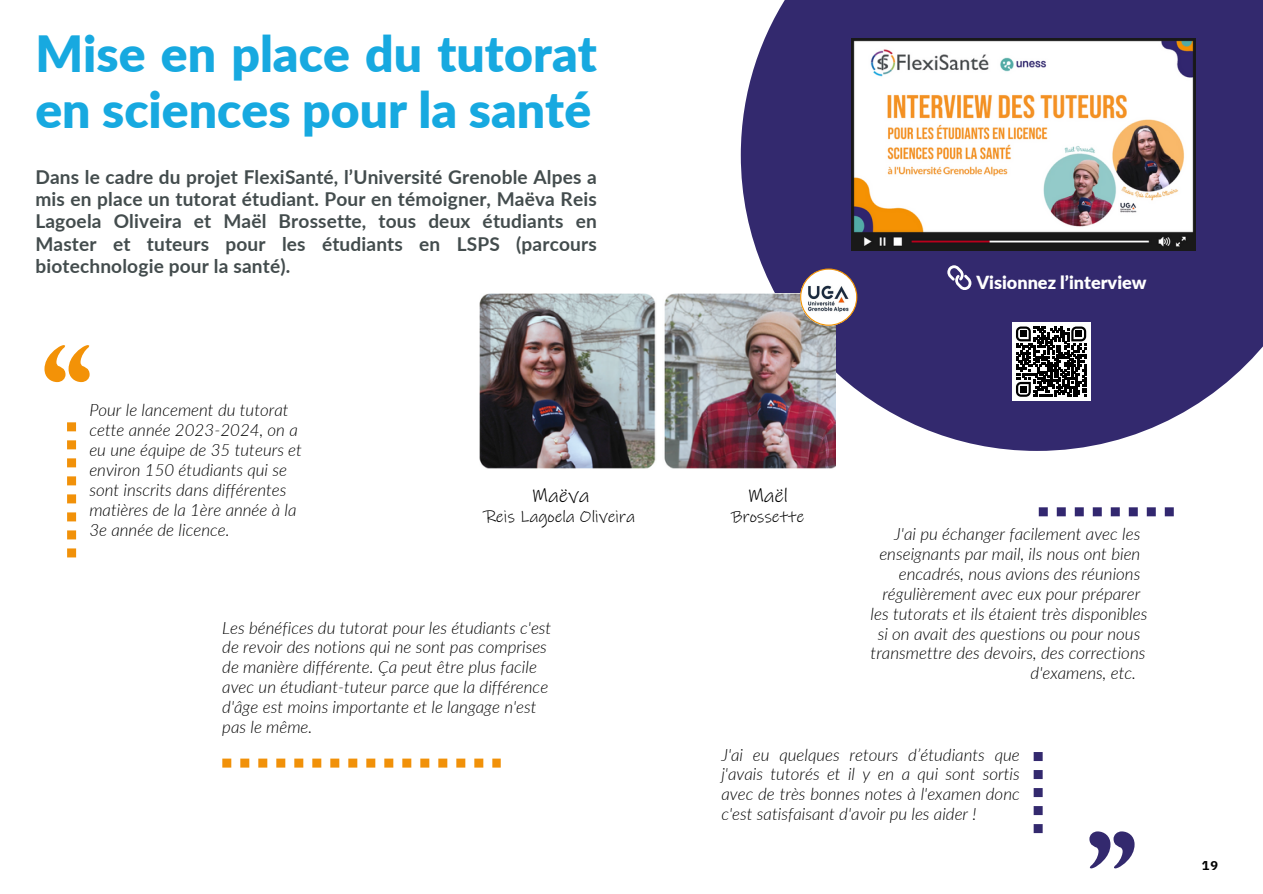
<style>
.page{position:relative;width:1263px;height:894px;background:#fff}
.page>*{position:absolute;margin:0;border:0;box-sizing:border-box;transform-origin:0 0}
.t1{font:900 49.8px/55.7px "Lato";color:#17a9e0}
.t2{font:20.1px "Ink Free";letter-spacing:-.005em;color:#000}
.t3{font:700 19.05px/22.2px "Lato";letter-spacing:.01em;color:#434c4d;text-align:justify}
.t4{font:900 18px "Lato";color:#fff}
.t5{font:italic 300 16.95px/20px "Lato";color:#000}
.t6{font:16.95px "Ink Free";letter-spacing:-.005em;color:#000}
.t7{font:700 12.75px "IBM Plex Sans";color:#000}
</style>
<div class="page">
<svg style="left:741px;top:0;width:522px;height:451px;fill:#33296e"></svg>
<svg style="left:947px;top:265px;width:24px;height:25px"></svg>
<svg style="left:44px;top:345px;width:46px;height:37px"></svg>
<svg style="left:1089px;top:831px;width:45px;height:37px"></svg>
<img style="left:479px;top:293px;width:357px;height:176px">
<svg style="left:222px;top:758px;width:279px;height:9px"></svg>
<svg style="left:67px;top:422px;width:9px;height:135px"></svg>
<svg style="left:1034px;top:752px;width:9px;height:80px"></svg>
<img style="left:851px;top:39px;width:345px;height:212px">
<div style="left:1012px;top:322px;width:78px;height:79px;background:#fff"></div>
<svg style="left:1016px;top:326px;width:70px;height:70px"></svg>
<div style="left:1020px;top:330px;width:7px;height:7px;background:#000"></div>
<div style="left:1075px;top:330px;width:7px;height:7px;background:#000"></div>
<div style="left:1020px;top:386px;width:7px;height:6px;background:#000"></div>
<svg style="left:800px;top:268px;width:57px;height:58px"></svg>
<svg style="left:1039px;top:507px;width:135px;height:9px"></svg>
<p class="t1" style="left:35px;top:25px;width:563px">Mise en place du tutorat en sciences pour la santé</p>
<p class="t3" style="left:35px;top:165px;width:563px">Dans le cadre du projet FlexiSanté, l’Université Grenoble Alpes a mis en place un tutorat étudiant. Pour en témoigner, Maëva Reis Lagoela Oliveira et Maël Brossette, tous deux étudiants en Master et tuteurs pour les étudiants en LSPS (parcours biotechnologie pour la santé).</p>
<p class="t5" style="left:89px;top:399px;width:214px">Pour le lancement du tutorat cette année 2023-2024, on a eu une équipe de 35 tuteurs et environ 150 étudiants qui se sont inscrits dans différentes matières de la 1ère année à la<br>3e année de licence.</p>
<p class="t2" style="left:532px;top:483px;width:59px">Maëva</p>
<h1 class="t2" style="left:748px;top:483px;width:42px">Maël</h1>
<h2 class="t6" style="left:485px;top:506px;width:151px">Reis Lagoela Oliveira</h2>
<p class="t6" style="left:731px;top:506px;width:75px">Brossette</p>
<h3 class="t5" style="left:222px;top:616px;width:331px">Les bénéfices du tutorat pour les étudiants c'est de revoir des notions qui ne sont pas comprises de manière différente. Ça peut être plus facile avec un étudiant-tuteur parce que la différence d'âge est moins importante et le langage n'est pas le même.</h3>
<h4 class="t4" style="left:976px;top:271px;width:172px">Visionnez l’interview</h4>
<p class="t5" style="left:894px;top:523px;width:248px">J'ai pu échanger facilement avec les</p>
<p class="t5" style="left:879px;top:543px;width:262px">enseignants par mail, ils nous ont bien</p>
<p class="t5" style="left:899px;top:563px;width:243px">encadrés, nous avions des réunions</p>
<p class="t5" style="left:882px;top:583px;width:259px">régulièrement avec eux pour préparer</p>
<p class="t5" style="left:871px;top:603px;width:278px">les tutorats et ils étaient très disponibles</p>
<p class="t5" style="left:878px;top:622px;width:264px">si on avait des questions ou pour nous</p>
<p class="t5" style="left:871px;top:642px;width:276px">transmettre des devoirs, des corrections</p>
<p class="t5" style="left:1030px;top:662px;width:107px">d'examens, etc.</p>
<h3 class="t5" style="left:721px;top:743px;width:300px;text-align:justify">J'ai eu quelques retours d’étudiants que j'avais tutorés et il y en a qui sont sortis avec de très bonnes notes à l'examen donc c'est satisfaisant d'avoir pu les aider !</h3>
<p class="t7" style="left:1202px;top:856px;width:18px">19</p>
</div>
